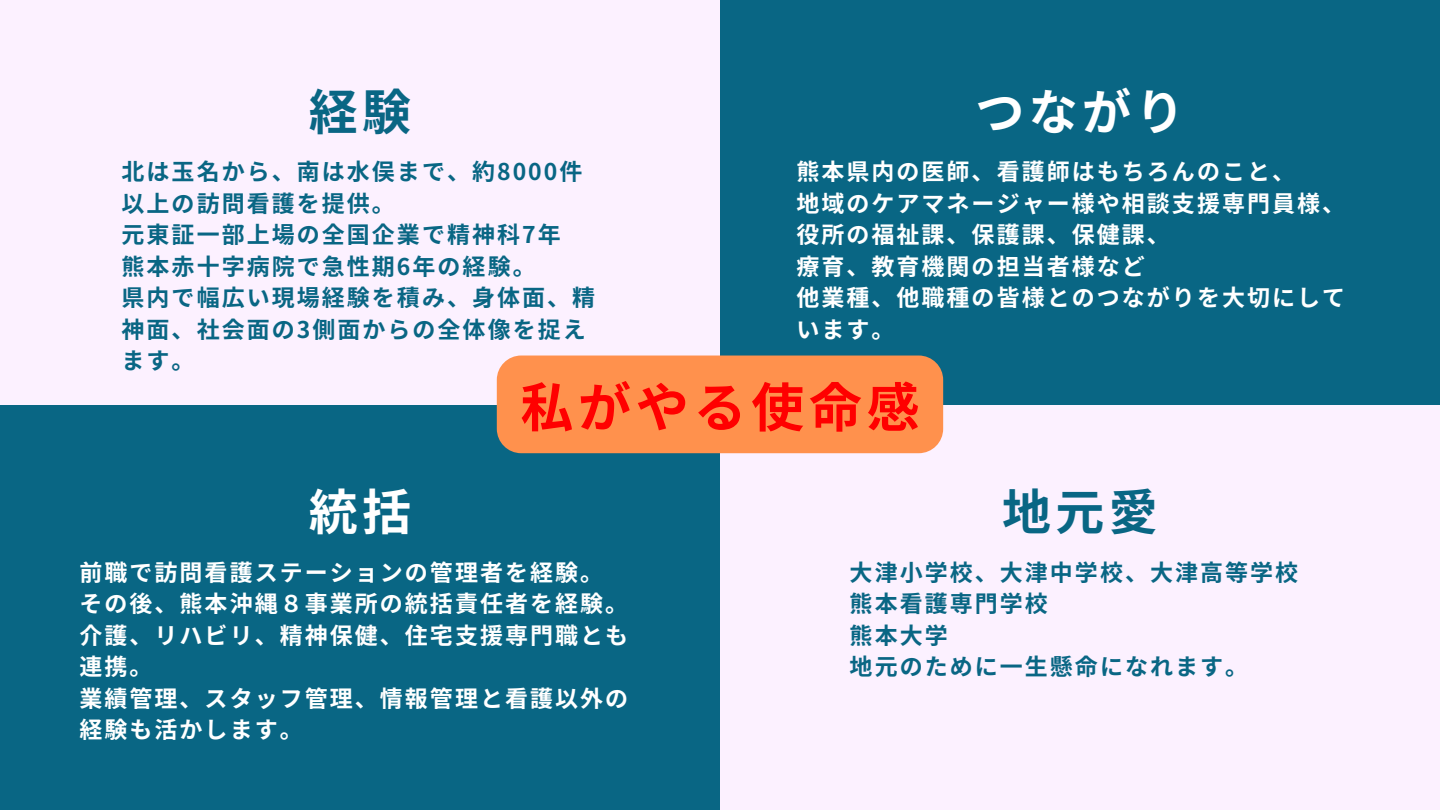
<style>
.page{position:relative;width:1440px;height:810px;background:#096684}
.page>*{position:absolute;margin:0;border:0;box-sizing:border-box;transform-origin:0 0}
.t1{font:700 53px "Source Han Sans SC";letter-spacing:.09em;color:#f00}
.t2{font:700 49px "Source Han Sans SC";color:#fff}
.t3{font:700 49px "Source Han Sans SC";color:#096684}
.t4{font:700 23px/31.5px "Source Han Sans SC";letter-spacing:.09em;color:#fff}
.t5{font:700 23px/31.5px "Source Han Sans SC";letter-spacing:.09em;color:#096684}
</style>
<div class="page">
<div style="left:0;top:0;width:720px;height:405px;background:#fcf1ff"></div>
<div style="left:720px;top:405px;width:720px;height:405px;background:#fcf1ff"></div>
<div style="left:497px;top:356px;width:446px;height:97px;background:#ff914d;border-radius:24px"></div>
<p class="t3" style="left:309px;top:74px;width:104px">経験</p>
<p class="t5" style="left:122px;top:154px;width:462px">北は玉名から、南は水俣まで、約8000件以上の訪問看護を提供。</p>
<p class="t5" style="left:122px;top:217px;width:441px">元東証一部上場の全国企業で精神科7年</p>
<p class="t5" style="left:122px;top:249px;width:416px">熊本赤十字病院で急性期6年の経験。</p>
<p class="t5" style="left:122px;top:280px;width:475px">県内で幅広い現場経験を積み、身体面、精神面、社会面の3側面からの全体像を捉えます。</p>
<p class="t2" style="left:975px;top:74px;width:211px">つながり</p>
<p class="t4" style="left:796px;top:154px;width:500px">熊本県内の医師、看護師はもちろんのこと、</p>
<p class="t4" style="left:796px;top:186px;width:550px">地域のケアマネージャー様や相談支援専門員様、</p>
<p class="t4" style="left:796px;top:217px;width:375px">役所の福祉課、保護課、保健課、</p>
<p class="t4" style="left:796px;top:249px;width:350px">療育、教育機関の担当者様など</p>
<p class="t4" style="left:796px;top:280px;width:550px">他業種、他職種の皆様とのつながりを大切にしています。</p>
<p class="t2" style="left:309px;top:474px;width:104px">統括</p>
<p class="t1" style="left:520px;top:365px;width:398px">私がやる使命感</p>
<p class="t3" style="left:1002px;top:474px;width:157px">地元愛</p>
<p class="t4" style="left:79px;top:555px;width:525px">前職で訪問看護ステーションの管理者を経験。</p>
<p class="t4" style="left:79px;top:586px;width:550px">その後、熊本沖縄８事業所の統括責任者を経験。</p>
<p class="t4" style="left:79px;top:618px;width:550px">介護、リハビリ、精神保健、住宅支援専門職とも連携。</p>
<p class="t4" style="left:79px;top:681px;width:550px">業績管理、スタッフ管理、情報管理と看護以外の</p>
<p class="t4" style="left:79px;top:712px;width:225px">経験も活かします。</p>
<p class="t5" style="left:850px;top:555px;width:449px">大津小学校、大津中学校、大津高等学校</p>
<p class="t5" style="left:850px;top:586px;width:199px">熊本看護専門学校</p>
<p class="t5" style="left:850px;top:618px;width:97px">熊本大学</p>
<p class="t5" style="left:850px;top:649px;width:400px">地元のために一生懸命になれます。</p>
</div>
